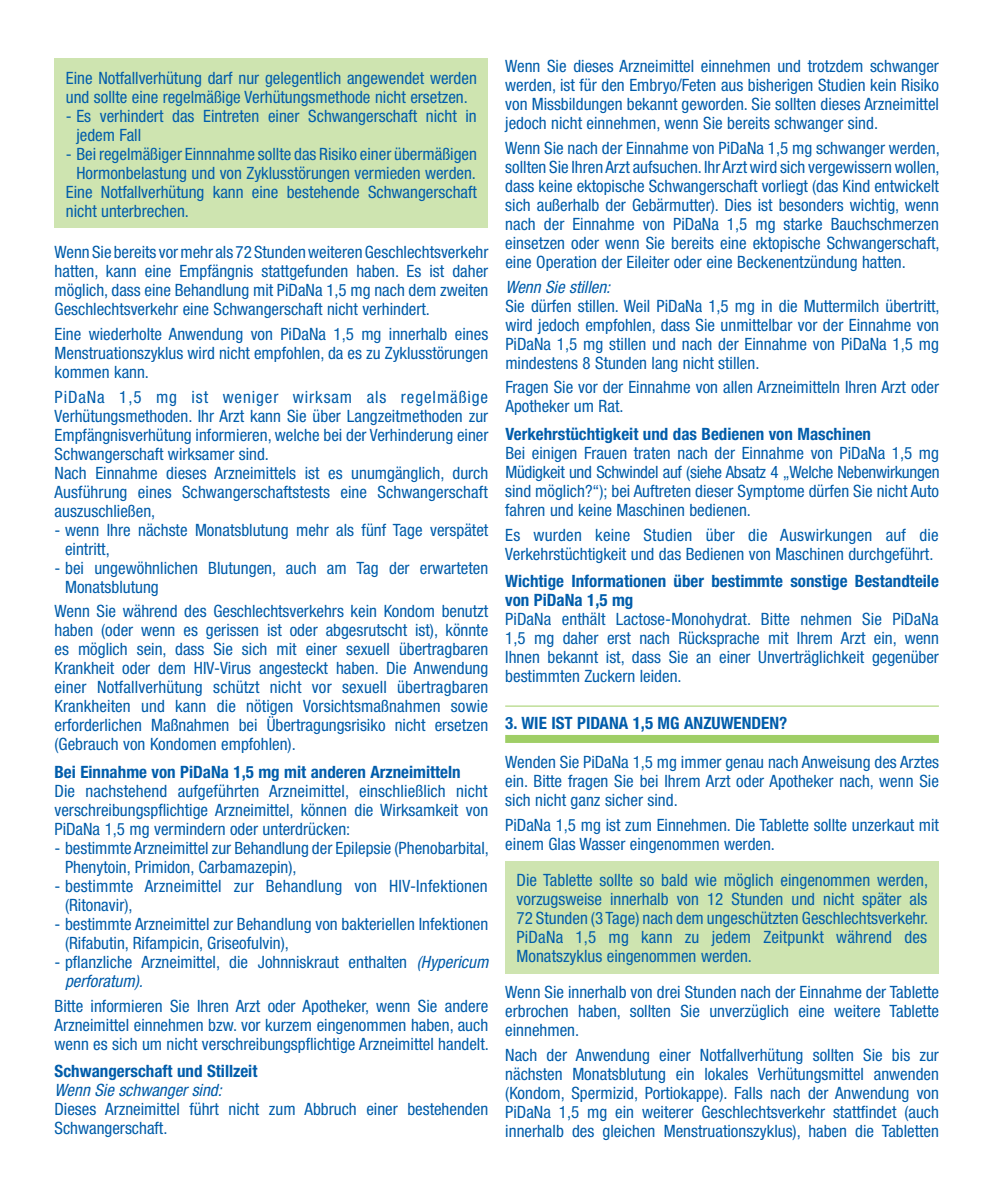
<style>
.page{position:relative;width:986px;height:1190px;background:#fff}
.page>*{position:absolute;margin:0;border:0;box-sizing:border-box;transform-origin:0 0}
.t1{font:condensed 17px/19px "Helvetica Neue";color:#015dab;text-align:justify}
.t2{font:700 condensed 17px/19px "Helvetica Neue";color:#015dab}
.t3{font:italic condensed 17px "Helvetica Neue";color:#015dab}
.s1{font-style:italic}
</style>
<div class="page">
<div style="left:55px;top:59px;width:433px;height:169px;background:#cee4b0"></div>
<hr style="left:505px;top:706px;width:434px;height:1px;background:#9fce66">
<div style="left:505px;top:735px;width:434px;height:8px;background:#9fce66"></div>
<div style="left:505px;top:861px;width:434px;height:112px;background:#cee4b0"></div>
<p class="t1" style="left:66px;top:68px;width:413px">Eine Notfallverhütung darf nur gelegentlich angewendet werden und sollte eine regelmäßige Verhütungsmethode nicht ersetzen.</p>
<p class="t1" style="left:76px;top:106px;width:402px;text-indent:-10px">- Es verhindert das Eintreten einer Schwangerschaft nicht in jedem Fall</p>
<p class="t1" style="left:66px;top:144px;width:413px">- Bei regelmäßiger Einnnahme sollte das Risiko einer übermäßigen</p>
<p class="t1" style="left:76px;top:163px;width:401px">Hormonbelastung und von Zyklusstörungen vermieden werden.</p>
<p class="t1" style="left:66px;top:182px;width:413px">Eine Notfallverhütung kann eine bestehende Schwangerschaft</p>
<p class="t1" style="left:66px;top:201px;width:125px">nicht unterbrechen.</p>
<p class="t1" style="left:55px;top:243px;width:435px">Wenn Sie bereits vormehr als 72 StundenweiterenGeschlechtsverkehr hatten, kann eine Empfängnis stattgefunden haben. Es ist daher möglich, dass eine Behandlung mit PiDaNa 1,5 mg nach dem zweiten Geschlechtsverkehr eine Schwangerschaft nicht verhindert.</p>
<p class="t1" style="left:55px;top:324px;width:435px">Eine wiederholte Anwendung von PiDaNa 1,5 mg innerhalb eines Menstruationszyklus wird nicht empfohlen, da es zu Zyklusstörungen kommen kann.</p>
<p class="t1" style="left:55px;top:387px;width:435px;text-align:left">PiDaNa 1,5 mg ist weniger wirksam als regelmäßige Verhütungsmethoden. Ihr Arzt kann Sie über Langzeitmethoden zur Empfängnisverhütung informieren, welche bei der Verhinderung einer Schwangerschaft wirksamer sind.<br>Nach Einnahme dieses Arzneimittels ist es unumgänglich, durch Ausführung eines Schwangerschaftstests eine Schwangerschaft auszuschließen,</p>
<p class="t1" style="left:65px;top:520px;width:425px;text-indent:-10px">- wenn Ihre nächste Monatsblutung mehr als fünf Tage verspätet eintritt,</p>
<p class="t1" style="left:65px;top:558px;width:425px;text-indent:-10px">- bei ungewöhnlichen Blutungen, auch am Tag der erwarteten<br>Monatsblutung</p>
<p class="t1" style="left:55px;top:602px;width:435px">Wenn Sie während des Geschlechtsverkehrs kein Kondom benutzt haben (oder wenn es gerissen ist oder abgesrutscht ist), könnte es möglich sein, dass Sie sich mit einer sexuell übertragbaren Krankheit oder dem HIV-Virus angesteckt haben. Die Anwendung einer Notfallverhütung schützt nicht vor sexuell übertragbaren Krankheiten und kann die nötigen Vorsichtsmaßnahmen sowie erforderlichen Maßnahmen bei Übertragungsrisiko nicht ersetzen (Gebrauch von Kondomen empfohlen).</p>
<p class="t2" style="left:55px;top:762px;width:408px">Bei Einnahme von PiDaNa 1,5 mg mit anderen Arzneimitteln</p>
<p class="t1" style="left:55px;top:781px;width:435px">Die nachstehend aufgeführten Arzneimittel, einschließlich nicht verschreibungspflichtige Arzneimittel, können die Wirksamkeit von PiDaNa 1,5 mg vermindern oder unterdrücken:</p>
<p class="t1" style="left:65px;top:838px;width:425px;text-indent:-10px">- bestimmte Arzneimittel zur Behandlung der Epilepsie (Phenobarbital,<br>Phenytoin, Primidon, Carbamazepin),</p>
<p class="t1" style="left:65px;top:876px;width:424px;text-indent:-10px">- bestimmte Arzneimittel zur Behandlung von HIV-Infektionen (Ritonavir),</p>
<p class="t1" style="left:65px;top:914px;width:425px;text-indent:-10px">- bestimmte Arzneimittel zur Behandlung von bakteriellen Infektionen (Rifabutin, Rifampicin, Griseofulvin),</p>
<p class="t1" style="left:65px;top:952px;width:425px;text-indent:-10px">- pflanzliche Arzneimittel, die Johnniskraut enthalten <span class="s1">(Hypericum perforatum).</span></p>
<p class="t1" style="left:55px;top:996px;width:436px">Bitte informieren Sie Ihren Arzt oder Apotheker, wenn Sie andere Arzneimittel einnehmen bzw. vor kurzem eingenommen haben, auch wenn es sich um nicht verschreibungspflichtige Arzneimittel handelt.</p>
<p class="t2" style="left:55px;top:1061px;width:204px">Schwangerschaft und Stillzeit</p>
<p class="t3" style="left:55px;top:1080px;width:169px">Wenn Sie schwanger sind:</p>
<p class="t1" style="left:55px;top:1100px;width:435px">Dieses Arzneimittel führt nicht zum Abbruch einer bestehenden<br>Schwangerschaft.</p>
<p class="t1" style="left:505px;top:57px;width:435px">Wenn Sie dieses Arzneimittel einnehmen und trotzdem schwanger werden, ist für den Embryo/Feten aus bisherigen Studien kein Risiko von Missbildungen bekannt geworden. Sie sollten dieses Arzneimittel jedoch nicht einnehmen, wenn Sie bereits schwanger sind.</p>
<p class="t1" style="left:505px;top:138px;width:436px">Wenn Sie nach der Einnahme von PiDaNa 1,5 mg schwanger werden, sollten Sie Ihren Arzt aufsuchen. Ihr Arzt wird sich vergewissern wollen, dass keine ektopische Schwangerschaft vorliegt (das Kind entwickelt sich außerhalb der Gebärmutter). Dies ist besonders wichtig, wenn nach der Einnahme von PiDaNa 1,5 mg starke Bauchschmerzen einsetzen oder wenn Sie bereits eine ektopische Schwangerschaft, eine Operation der Eileiter oder eine Beckenentzündung hatten.</p>
<p class="t3" style="left:505px;top:277px;width:106px">Wenn Sie stillen:</p>
<p class="t1" style="left:505px;top:296px;width:436px">Sie dürfen stillen. Weil PiDaNa 1,5 mg in die Muttermilch übertritt, wird jedoch empfohlen, dass Sie unmittelbar vor der Einnahme von PiDaNa 1,5 mg stillen und nach der Einnahme von PiDaNa 1,5 mg mindestens 8 Stunden lang nicht stillen.</p>
<p class="t1" style="left:505px;top:378px;width:435px">Fragen Sie vor der Einnahme von allen Arzneimitteln Ihren Arzt oder<br>Apotheker um Rat.</p>
<p class="t2" style="left:505px;top:424px;width:367px">Verkehrstüchtigkeit und das Bedienen von Maschinen</p>
<p class="t1" style="left:505px;top:443px;width:436px">Bei einigen Frauen traten nach der Einnahme von PiDaNa 1,5 mg Müdigkeit und Schwindel auf (siehe Absatz 4 „Welche Nebenwirkungen sind möglich?“); bei Auftreten dieser Symptome dürfen Sie nicht Auto fahren und keine Maschinen bedienen.</p>
<p class="t1" style="left:505px;top:525px;width:435px">Es wurden keine Studien über die Auswirkungen auf die<br>Verkehrstüchtigkeit und das Bedienen von Maschinen durchgeführt.</p>
<p class="t2" style="left:505px;top:571px;width:435px">Wichtige Informationen über bestimmte sonstige Bestandteile von PiDaNa 1,5 mg</p>
<p class="t1" style="left:505px;top:609px;width:435px">PiDaNa enthält Lactose-Monohydrat. Bitte nehmen Sie PiDaNa 1,5 mg daher erst nach Rücksprache mit Ihrem Arzt ein, wenn Ihnen bekannt ist, dass Sie an einer Unverträglichkeit gegenüber bestimmten Zuckern leiden.</p>
<p class="t2" style="left:505px;top:714px;width:284px">3. WIE IST PIDANA 1,5 MG ANZUWENDEN?</p>
<p class="t1" style="left:505px;top:753px;width:435px">Wenden Sie PiDaNa 1,5 mg immer genau nach Anweisung des Arztes ein. Bitte fragen Sie bei Ihrem Arzt oder Apotheker nach, wenn Sie sich nicht ganz sicher sind.</p>
<p class="t1" style="left:505px;top:815px;width:435px">PiDaNa 1,5 mg ist zum Einnehmen. Die Tablette sollte unzerkaut mit einem Glas Wasser eingenommen werden.</p>
<p class="t1" style="left:517px;top:870px;width:413px">Die Tablette sollte so bald wie möglich eingenommen werden, vorzugsweise innerhalb von 12 Stunden und nicht später als 72 Stunden (3 Tage) nach dem ungeschützten Geschlechtsverkehr.<br>PiDaNa 1,5 mg kann zu jedem Zeitpunkt während des Monatszyklus eingenommen werden.</p>
<p class="t1" style="left:505px;top:982px;width:435px">Wenn Sie innerhalb von drei Stunden nach der Einnahme der Tablette erbrochen haben, sollten Sie unverzüglich eine weitere Tablette einnehmen.</p>
<p class="t1" style="left:505px;top:1045px;width:435px">Nach der Anwendung einer Notfallverhütung sollten Sie bis zur nächsten Monatsblutung ein lokales Verhütungsmittel anwenden (Kondom, Spermizid, Portiokappe). Falls nach der Anwendung von PiDaNa 1,5 mg ein weiterer Geschlechtsverkehr stattfindet (auch innerhalb des gleichen Menstruationszyklus), haben die Tabletten</p>
</div>
